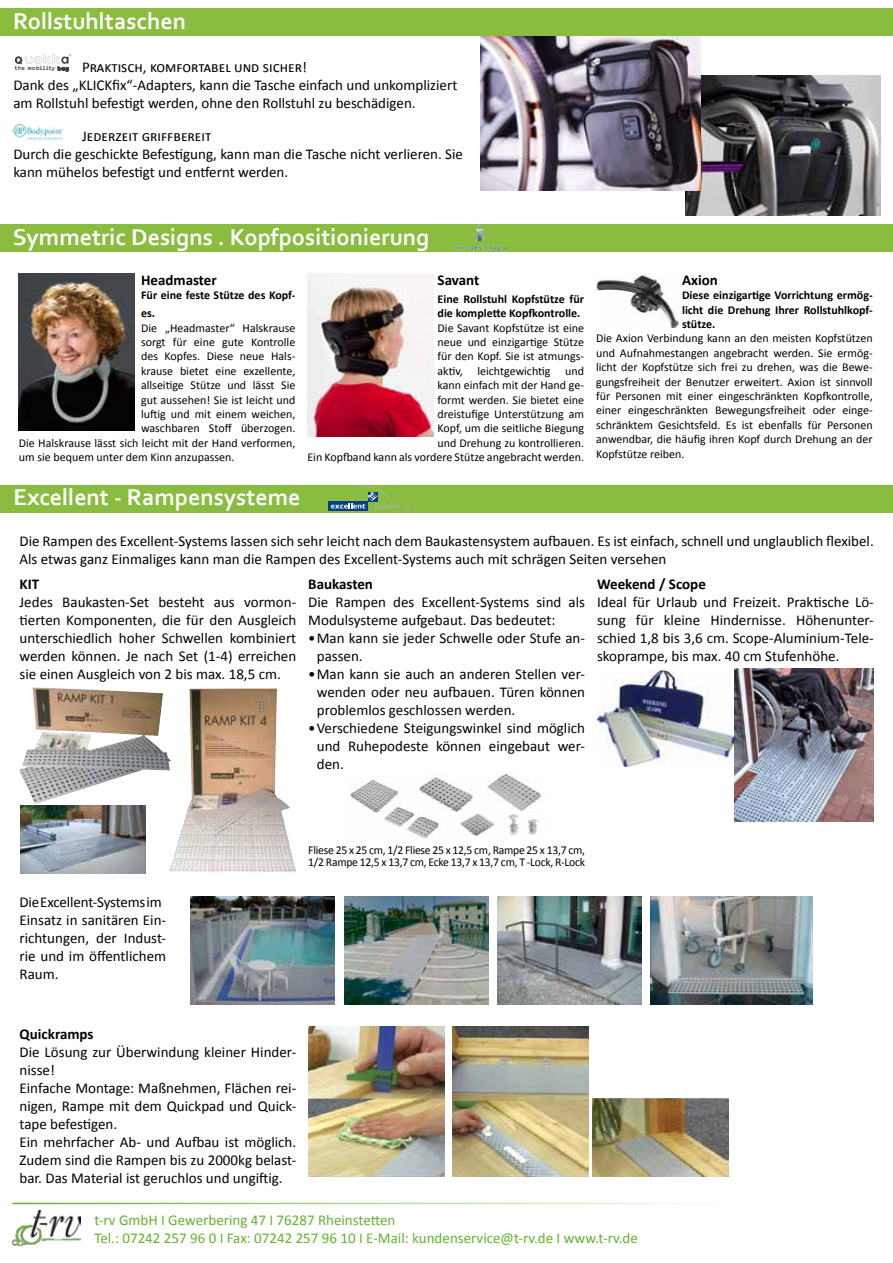
<style>
.page{position:relative;width:893px;height:1263px;background:#fff}
.page>*{position:absolute;margin:0;border:0;box-sizing:border-box;transform-origin:0 0}
.t1{font:700 24px "Corbel";color:#fff}
.t2{font:15px/18px "Calibri";color:#000}
.t3{font:15px/18px "Calibri";color:#63b32e}
.t4{font:700 15px "Calibri";color:#000}
.t5{font:12px/14.4px "Calibri";color:#000;text-align:right}
.t6{font:700 12px/14.4px "Calibri";color:#000}
.t7{font:12px/12px "Calibri";letter-spacing:-.02em;color:#000}
.t8{font:700 5.55px "Hermes";color:#414042}
.s1{color:#e86e34}
</style>
<div class="page">
<div style="left:0;top:224px;width:893px;height:28px;background:#8abc3f"></div>
<img style="left:453px;top:226px;width:53px;height:25px">
<img style="left:19px;top:274px;width:116px;height:156px">
<img style="left:307px;top:274px;width:126px;height:163px">
<img style="left:596px;top:274px;width:83px;height:53px">
<div style="left:0;top:485px;width:893px;height:27px;background:#8abc3f"></div>
<div style="left:329px;top:501px;width:39px;height:9px;background:#023f88"></div>
<svg style="left:331px;top:486px;width:79px;height:24px"></svg>
<img style="left:20px;top:687px;width:149px;height:117px">
<img style="left:169px;top:688px;width:127px;height:184px">
<img style="left:350px;top:773px;width:192px;height:66px">
<img style="left:597px;top:670px;width:138px;height:97px">
<img style="left:735px;top:669px;width:139px;height:152px">
<img style="left:190px;top:896px;width:144px;height:108px">
<img style="left:345px;top:896px;width:144px;height:108px">
<img style="left:498px;top:896px;width:144px;height:108px">
<img style="left:651px;top:896px;width:161px;height:108px">
<img style="left:308px;top:1026px;width:136px;height:150px">
<img style="left:452px;top:1026px;width:136px;height:150px">
<img style="left:592px;top:1098px;width:136px;height:78px">
<img style="left:21px;top:806px;width:125px;height:67px">
<img style="left:12px;top:1211px;width:68px;height:35px">
<hr style="left:12px;top:1203px;width:867px;height:1px;background:#63b32e">
<div style="left:0;top:9px;width:893px;height:27px;background:#8abc3f"></div>
<svg style="left:15px;top:54px;width:56px;height:18px"></svg>
<img style="left:13px;top:125px;width:51px;height:15px">
<img style="left:686px;top:76px;width:195px;height:139px">
<img style="left:481px;top:36px;width:219px;height:154px">
<h1 class="t1" style="left:13px;top:6px;width:175px">Rollstuhltaschen</h1>
<p class="t8" style="left:15px;top:65px;width:56px">the mobility <span class="s1">bag</span></p>
<p class="t2" style="left:13px;top:57px;width:445px;text-indent:69px">Praktisch, komfortabel und sicher!<br>Dank des „KLICKfix“-Adapters, kann die Tasche einfach und unkompliziert am Rollstuhl befestigt werden, ohne den Rollstuhl zu beschädigen.</p>
<p class="t2" style="left:13px;top:126px;width:451px;text-indent:69px">Jederzeit griffbereit<br>Durch die geschickte Befestigung, kann man die Tasche nicht verlieren. Sie kann mühelos befestigt und entfernt werden.</p>
<h1 class="t1" style="left:13px;top:222px;width:418px">Symmetric Designs . Kopfpositionierung</h1>
<p class="t4" style="left:141px;top:269px;width:77px">Headmaster</p>
<p class="t6" style="left:141px;top:286px;width:156px;line-height:18px">Für eine feste Stütze des Kopf&shy;es.</p>
<p class="t5" style="left:141px;top:320px;width:156px">Die „Headmaster“ Halskrause</p>
<p class="t5" style="left:141px;top:334px;width:156px">sorgt für eine gute Kontrolle</p>
<p class="t5" style="left:141px;top:349px;width:156px">des Kopfes. Diese neue Hals-</p>
<p class="t5" style="left:141px;top:363px;width:156px">krause bietet eine exzellente,</p>
<p class="t5" style="left:141px;top:378px;width:156px">allseitige Stütze und lässt Sie</p>
<p class="t5" style="left:141px;top:392px;width:156px">gut aussehen! Sie ist leicht und</p>
<p class="t5" style="left:141px;top:406px;width:156px">luftig und mit einem weichen,</p>
<p class="t5" style="left:141px;top:421px;width:156px">waschbaren Stoff überzogen.</p>
<p class="t5" style="left:19px;top:435px;width:278px">Die Halskrause lässt sich leicht mit der Hand verformen,</p>
<p class="t5" style="left:19px;top:450px;width:217px">um sie bequem unter dem Kinn anzupassen.</p>
<p class="t4" style="left:438px;top:269px;width:43px">Savant</p>
<p class="t6" style="left:438px;top:291px;width:148px">Eine Rollstuhl Kopfstütze für die komplette Kopfkontrolle.</p>
<p class="t5" style="left:307px;top:320px;width:278px">Die Savant Kopfstütze ist eine<br>neue und einzigartige Stütze<br>für den Kopf. Sie ist atmungs-<br>aktiv, leichtgewichtig und<br>kann einfach mit der Hand ge-<br>formt werden. Sie bietet eine<br>dreistufige Unterstützung am<br>Kopf, um die seitliche Biegung<br>und Drehung zu kontrollieren.<br>Ein Kopfband kann als vordere Stütze angebracht werden.</p>
<p class="t4" style="left:682px;top:269px;width:37px">Axion</p>
<p class="t6" style="left:682px;top:288px;width:192px;text-align:justify">Diese einzigartige Vorrichtung ermög&shy;licht die Drehung Ihrer Rollstuhlkopf&shy;stütze.</p>
<p class="t5" style="left:596px;top:331px;width:278px;text-align:justify">Die Axion Verbindung kann an den meisten Kopfstützen und Aufnahmestangen angebracht werden. Sie ermög&shy;licht der Kopfstütze sich frei zu drehen, was die Bewe&shy;gungsfreiheit der Benutzer erweitert. Axion ist sinnvoll für Personen mit einer eingeschränkten Kopfkontrolle, einer eingeschränkten Bewegungsfreiheit oder einge&shy;schränktem Gesichtsfeld. Es ist ebenfalls für Personen anwendbar, die häufig ihren Kopf durch Drehung an der Kopfstütze reiben.</p>
<h1 class="t1" style="left:14px;top:482px;width:288px">Excellent - Rampensysteme</h1>
<p class="t2" style="left:20px;top:532px;width:856px">Die Rampen des Excellent-Systems lassen sich sehr leicht nach dem Baukastensystem aufbauen. Es ist einfach, schnell und unglaublich flexibel.<br>Als etwas ganz Einmaliges kann man die Rampen des Excellent-Systems auch mit schrägen Seiten versehen</p>
<p class="t4" style="left:20px;top:573px;width:21px">KIT</p>
<p class="t2" style="left:20px;top:593px;width:278px;text-align:justify">Jedes Baukasten-Set besteht aus vormon&shy;tierten Komponenten, die für den Ausgleich unterschiedlich hoher Schwellen kombiniert werden können. Je nach Set (1-4) erreichen sie einen Ausgleich von 2 bis max. 18,5 cm.</p>
<p class="t4" style="left:597px;top:573px;width:110px">Weekend / Scope</p>
<p class="t2" style="left:597px;top:593px;width:278px;text-align:justify">Ideal für Urlaub und Freizeit. Praktische Lö&shy;sung für kleine Hindernisse. Höhenunter&shy;schied 1,8 bis 3,6 cm. Scope-Aluminium-Tele&shy;skoprampe, bis max. 40 cm Stufenhöhe.</p>
<p class="t4" style="left:308px;top:573px;width:66px">Baukasten</p>
<p class="t2" style="left:308px;top:593px;width:278px">Die Rampen des Excellent-Systems sind als<br>Modulsysteme aufgebaut. Das bedeutet:</p>
<p class="t2" style="left:317px;top:629px;width:270px;text-indent:-9px">•Man kann sie jeder Schwelle oder Stufe an&shy;passen.</p>
<p class="t2" style="left:317px;top:665px;width:270px;text-align:justify;text-indent:-9px">•Man kann sie auch an anderen Stellen ver&shy;wenden oder neu aufbauen. Türen können problemlos geschlossen werden.</p>
<p class="t2" style="left:317px;top:719px;width:270px;text-align:justify;text-indent:-9px">•Verschiedene Steigungswinkel sind möglich und Ruhepodeste können eingebaut wer&shy;den.</p>
<p class="t2" style="left:20px;top:893px;width:148px">Die Excellent-Systems im<br>Einsatz in sanitären Ein&shy;richtungen, der Indust&shy;rie und im öffentlichem<br>Raum.</p>
<p class="t7" style="left:308px;top:844px;width:278px">Fliese 25 x 25 cm, 1/2 Fliese 25 x 12,5 cm, Rampe 25 x 13,7 cm,<br>1/2 Rampe 12,5 x 13,7 cm, Ecke 13,7 x 13,7 cm, T -Lock, R-Lock</p>
<p class="t4" style="left:20px;top:1023px;width:76px">Quickramps</p>
<p class="t2" style="left:20px;top:1042px;width:278px">Die Lösung zur Überwindung kleiner Hinder&shy;nisse!<br>Einfache Montage: Maßnehmen, Flächen rei&shy;nigen, Rampe mit dem Quickpad und Quick&shy;tape befestigen.<br>Ein mehrfacher Ab- und Aufbau ist möglich.<br>Zudem sind die Rampen bis zu 2000kg belast&shy;bar. Das Material ist geruchlos und ungiftig.</p>
<p class="t3" style="left:94px;top:1211px;width:545px">t-rv GmbH I Gewerbering 47 I 76287 Rheinstetten<br>Tel.: 07242 257 96 0 I Fax: 07242 257 96 10 I E-Mail: kundenservice@t-rv.de I www.t-rv.de</p>
</div>
